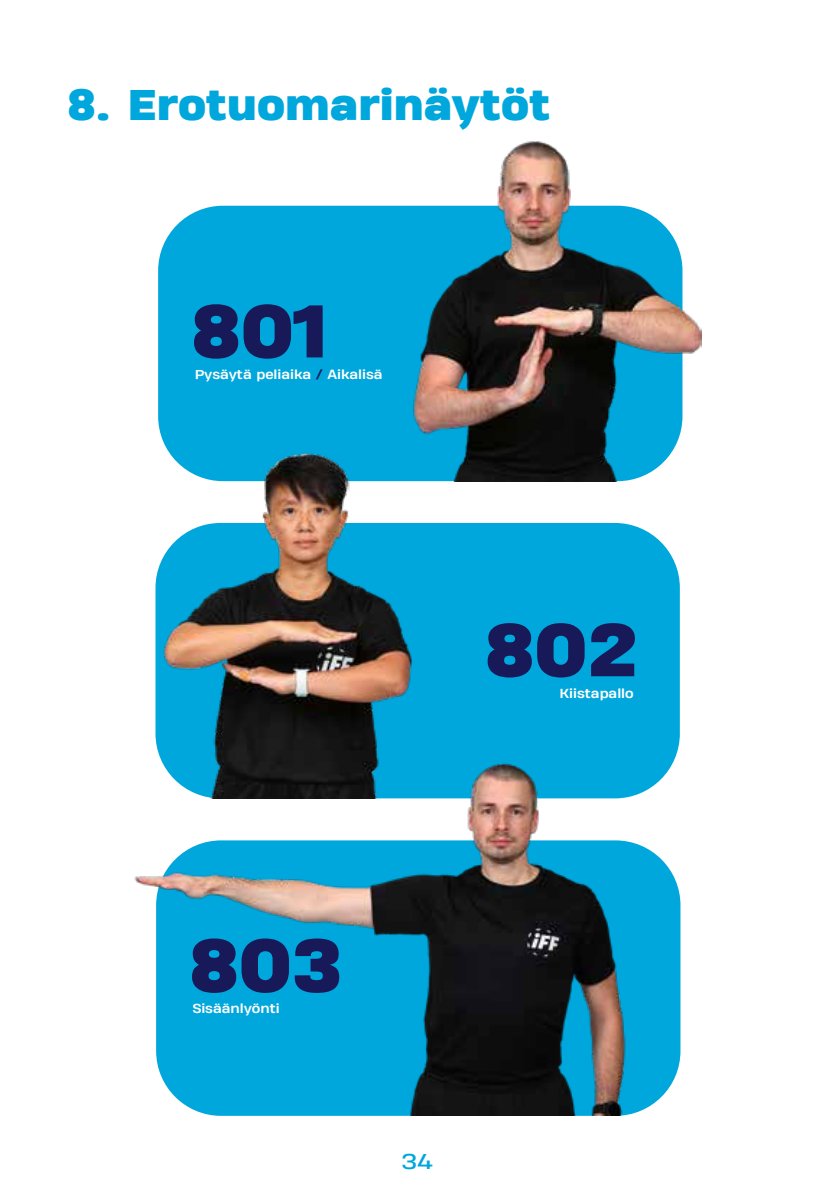
<style>
.page{position:relative;width:840px;height:1191px;background:#fff}
.page>*{position:absolute;margin:0;border:0;box-sizing:border-box;transform-origin:0 0}
.t1{font:800 70px "Heading Pro Treble";color:#171958}
.t2{font:800 40px "Heading Pro Treble";color:#00a7dc}
.t3{font:20px "Heading Pro Wide";color:#00a7dc}
.t4{font:700 12.4px "Heading Pro Treble";color:#fff}
.s1{color:#171958}
</style>
<div class="page">
<div style="left:158px;top:206px;width:524px;height:275px;background:#00a7dc;border-radius:65px"></div>
<img style="left:379px;top:141px;width:322px;height:340px">
<div style="left:156px;top:840px;width:524px;height:275px;background:#00a7dc;border-radius:65px"></div>
<div style="left:155px;top:523px;width:524px;height:275px;background:#00a7dc;border-radius:65px"></div>
<img style="left:155px;top:439px;width:293px;height:321px">
<img style="left:134px;top:760px;width:493px;height:355px">
<svg style="left:192px;top:938px;width:147px;height:55px"></svg>
<h2 class="t2" style="left:67px;top:78px;width:484px">8. Erotuomarinäytöt</h2>
<h1 class="t1" style="left:190px;top:284px;width:138px">801</h1>
<p class="t4" style="left:194px;top:366px;width:189px">Pysäytä peliaika <span class="s1">/</span> Aikalisä</p>
<h1 class="t1" style="left:484px;top:603px;width:155px">802</h1>
<p class="t4" style="left:559px;top:685px;width:76px">Kiistapallo</p>
<p class="t4" style="left:192px;top:1000px;width:89px">Sisäänlyönti</p>
<h3 class="t3" style="left:401px;top:1148px;width:33px">34</h3>
</div>
